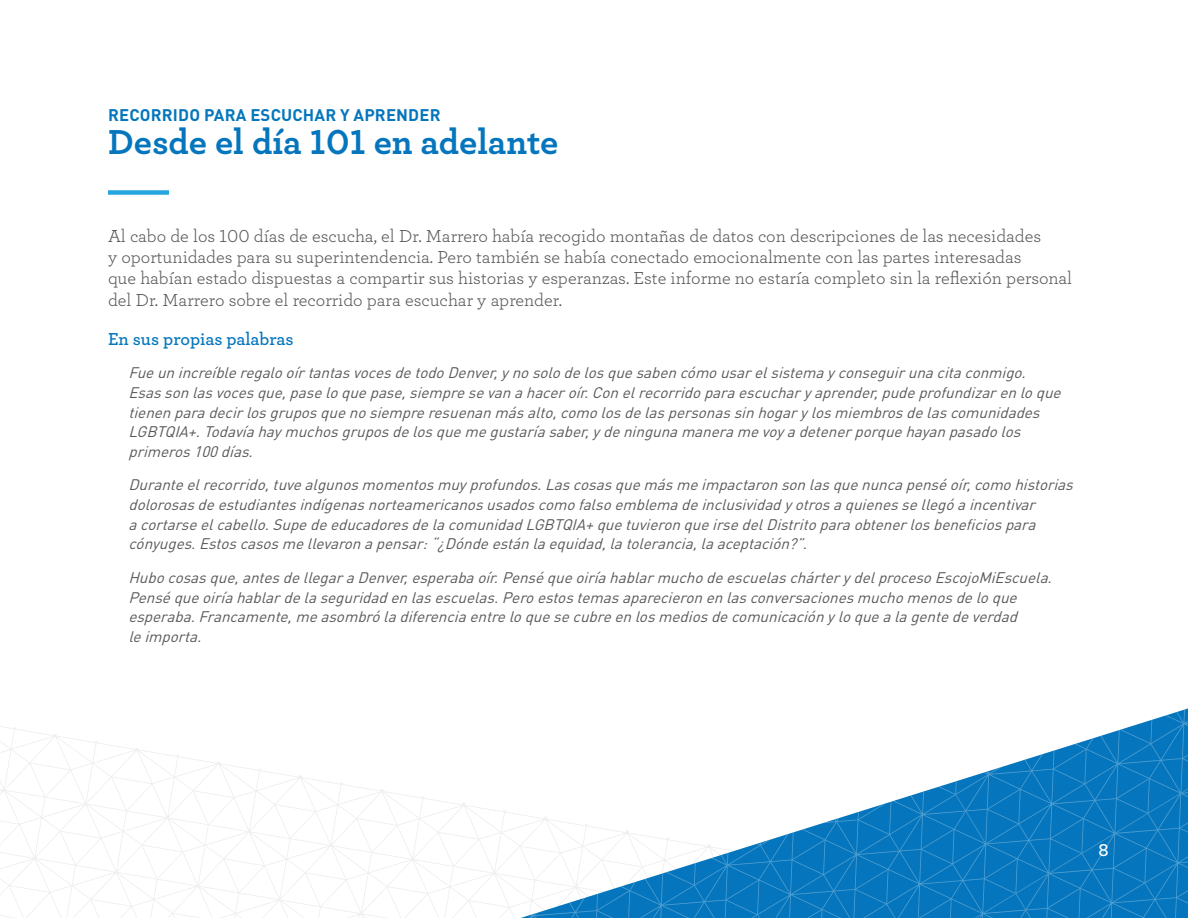
<style>
.page{position:relative;width:1188px;height:918px;background:#fff}
.page>*{position:absolute;margin:0;border:0;box-sizing:border-box;transform-origin:0 0}
.t1{font:700 36.3px "Archer Pro";color:#0576bd}
.t2{font:18.15px/21.1px "Archer Pro";color:#57585a}
.t3{font:600 18.15px "Archer Pro";letter-spacing:-.01em;color:#0576bd}
.t4{font:600 18px "Archer Pro";color:#fff}
.t5{font:700 16.65px "DIN Pro";letter-spacing:.01em;color:#0576bd}
.t6{font:italic 15.15px/19.6px "DIN Pro";color:#57585a}
</style>
<div class="page">
<svg style="left:0;top:726px;width:188px;height:180px"></svg>
<svg style="left:188px;top:758px;width:41px;height:160px"></svg>
<svg style="left:0;top:906px;width:188px;height:12px"></svg>
<svg style="left:229px;top:708px;width:959px;height:210px"></svg>
<div style="left:108px;top:190px;width:61px;height:5px;background:#26a5de"></div>
<p class="t5" style="left:108px;top:102px;width:334px">RECORRIDO PARA ESCUCHAR Y APRENDER</p>
<p class="t1" style="left:108px;top:113px;width:452px">Desde el día 101 en adelante</p>
<p class="t2" style="left:108px;top:224px;width:966px">Al cabo de los 100 días de escucha, el Dr. Marrero había recogido montañas de datos con descripciones de las necesidades<br>y oportunidades para su superintendencia. Pero también se había conectado emocionalmente con las partes interesadas<br>que habían estado dispuestas a compartir sus historias y esperanzas. Este informe no estaría completo sin la reflexión personal del Dr. Marrero sobre el recorrido para escuchar y aprender.</p>
<p class="t3" style="left:108px;top:325px;width:187px">En sus propias palabras</p>
<p class="t6" style="left:128px;top:362px;width:939px">FueunincreíbleregalooírtantasvocesdetodoDenver,ynosolodelosquesabencómousarelsistemayconseguirunacitaconmigo.<br>Esassonlasvocesque,paseloquepase,siempresevanahaceroír.Conelrecorridoparaescucharyaprender,pudeprofundizarenloque tienenparadecirlosgruposquenosiempreresuenanmásalto,comolosdelaspersonassinhogarylosmiembrosdelascomunidades LGBTQIA+.Todavíahaymuchosgruposdelosquemegustaríasaber,ydeningunamaneramevoyadetenerporquehayanpasadolos primeros100días.</p>
<p class="t6" style="left:128px;top:474px;width:951px">Duranteelrecorrido,tuvealgunosmomentosmuyprofundos.Lascosasquemásmeimpactaronsonlasquenuncapenséoír,comohistorias dolorosasdeestudiantesindígenasnorteamericanosusadoscomofalsoemblemadeinclusividadyotrosaquienessellegóaincentivar acortarseelcabello.SupedeeducadoresdelacomunidadLGBTQIA+quetuvieronqueirsedelDistritoparaobtenerlosbeneficiospara cónyuges.Estoscasosmellevaronapensar:“¿Dóndeestánlaequidad,latolerancia,laaceptación?”.</p>
<p class="t6" style="left:128px;top:567px;width:930px">Hubocosasque,antesdellegaraDenver,esperabaoír.PenséqueoiríahablarmuchodeescuelaschárterydelprocesoEscojoMiEscuela.<br>Penséqueoiríahablardelaseguridadenlasescuelas.Peroestostemasaparecieronenlasconversacionesmuchomenosdeloque esperaba.Francamente,measombróladiferenciaentreloquesecubreenlosmediosdecomunicaciónyloquealagentedeverdad leimporta.</p>
<p class="t4" style="left:1098px;top:836px;width:12px">8</p>
</div>
